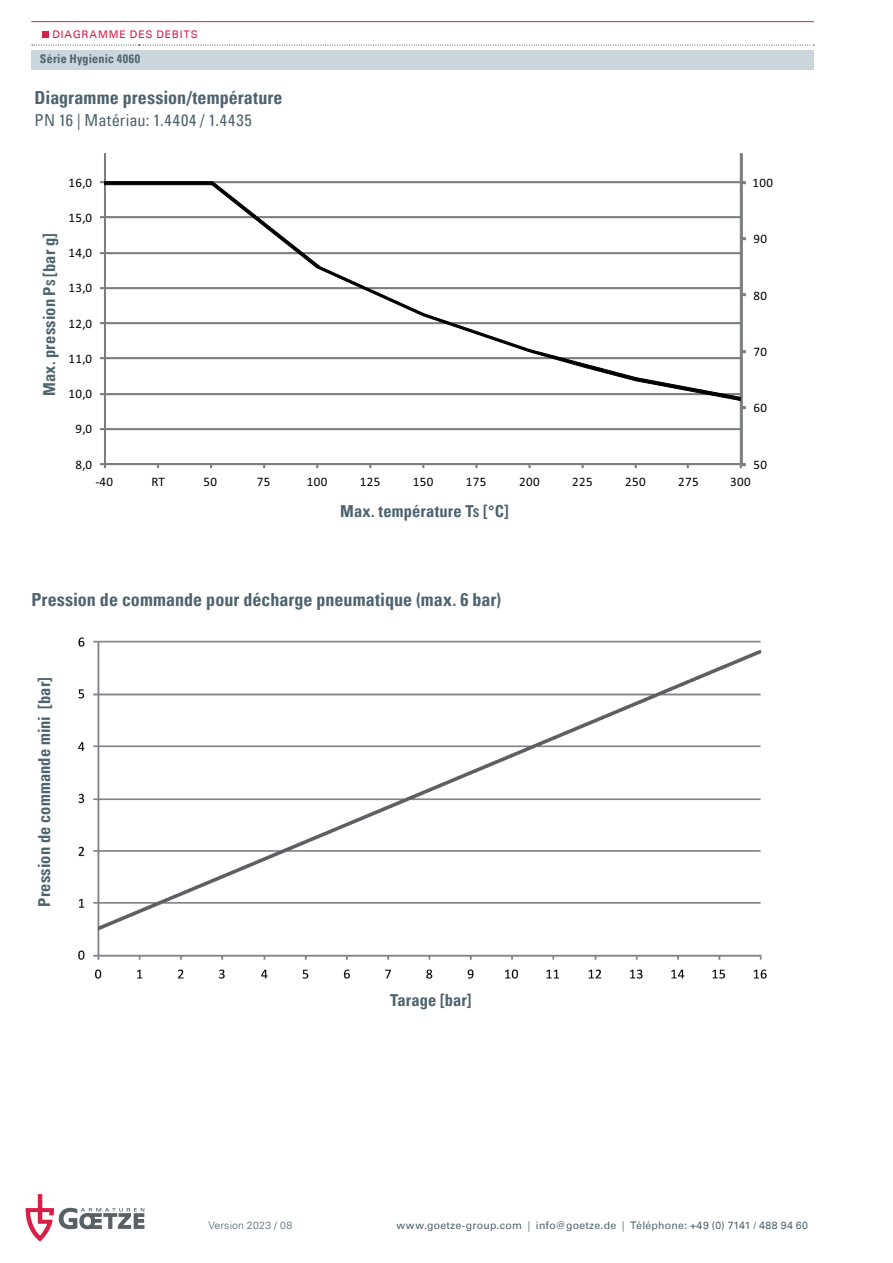
<style>
.page{position:relative;width:893px;height:1263px;background:#fff}
.page>*{position:absolute;margin:0;border:0;box-sizing:border-box;transform-origin:0 0}
.t1{font:700 condensed 18px "Univers";color:#4d636e}
.t2{font:700 condensed 16.5px "Univers";letter-spacing:.005em;color:#4d636e}
.t3{font:condensed 16.5px "Univers";letter-spacing:.015em;color:#4d636e}
.t4{font:13.05px "Calibri";letter-spacing:.03em;color:#000001}
.t5{font:700 condensed 12px "Univers";letter-spacing:.02em;color:#4d636e}
.t6{font:10.5px "Univers";letter-spacing:.025em;color:#4d636e}
.t7{font:10.5px "Univers";letter-spacing:.08em;color:#d91e47}
.t8{font:300 10.5px "Univers";letter-spacing:.02em;color:#4d636e}
.s1{font-size:12px}
.s2{font-weight:300}
</style>
<div class="page">
<svg style="left:26px;top:1194px;width:118px;height:47px"></svg>
<img style="left:77px;top:637px;width:690px;height:342px">
<svg style="left:100px;top:153px;width:646px;height:316px"></svg>
<svg style="left:104px;top:181px;width:637px;height:220px"></svg>
<hr style="left:31px;top:21px;width:783px;height:1px;background:#d91e47">
<div style="left:42px;top:31px;width:6px;height:7px;background:#d91e47"></div>
<div style="left:31px;top:50px;width:783px;height:19px;background:#ccd6dd"></div>
<svg style="left:31px;top:45px;width:783px;height:1px"></svg>
<p class="t7" style="left:52px;top:28px;width:147px">DIAGRAMME DES DEBITS</p>
<p class="t5" style="left:40px;top:51px;width:102px">Série Hygienic 4060</p>
<h1 class="t1" style="left:35px;top:86px;width:250px">Diagramme pression/température</h1>
<p class="t3" style="left:35px;top:110px;width:219px">PN 16 | Matériau: 1.4404 / 1.4435</p>
<p class="t4" style="left:68px;top:173px;width:25px">16,0</p>
<p class="t2" style="left:39px;top:396px;width:165px;rotate:-90deg">Max. pression P<span class="s1">S</span> [bar g]</p>
<p class="t4" style="left:68px;top:208px;width:25px">15,0</p>
<p class="t4" style="left:68px;top:243px;width:25px">14,0</p>
<p class="t4" style="left:68px;top:278px;width:25px">13,0</p>
<p class="t4" style="left:68px;top:314px;width:25px">12,0</p>
<p class="t4" style="left:68px;top:349px;width:25px">11,0</p>
<p class="t4" style="left:68px;top:384px;width:25px">10,0</p>
<p class="t4" style="left:75px;top:419px;width:18px">9,0</p>
<p class="t4" style="left:75px;top:455px;width:18px">8,0</p>
<p class="t4" style="left:752px;top:173px;width:22px">100</p>
<p class="t4" style="left:753px;top:229px;width:15px">90</p>
<p class="t4" style="left:753px;top:286px;width:15px">80</p>
<p class="t4" style="left:753px;top:342px;width:15px">70</p>
<p class="t4" style="left:753px;top:398px;width:15px">60</p>
<p class="t4" style="left:753px;top:455px;width:15px">50</p>
<p class="t4" style="left:95px;top:472px;width:19px">-40</p>
<p class="t4" style="left:152px;top:472px;width:15px">RT</p>
<p class="t4" style="left:204px;top:472px;width:15px">50</p>
<p class="t4" style="left:257px;top:472px;width:15px">75</p>
<p class="t4" style="left:307px;top:472px;width:22px">100</p>
<p class="t4" style="left:360px;top:472px;width:22px">125</p>
<p class="t4" style="left:413px;top:472px;width:22px">150</p>
<p class="t4" style="left:466px;top:472px;width:22px">175</p>
<p class="t4" style="left:519px;top:472px;width:22px">200</p>
<p class="t4" style="left:572px;top:472px;width:22px">225</p>
<p class="t4" style="left:625px;top:472px;width:22px">250</p>
<p class="t4" style="left:678px;top:472px;width:22px">275</p>
<p class="t4" style="left:730px;top:472px;width:22px">300</p>
<p class="t2" style="left:340px;top:501px;width:170px">Max. température T<span class="s1">S</span> [°C]</p>
<h1 class="t1" style="left:31px;top:589px;width:471px">Pression de commande pour décharge pneumatique (max. 6 bar)</h1>
<p class="t2" style="left:34px;top:907px;width:231px;rotate:-90deg">Pression de commande mini [bar]</p>
<p class="t8" style="left:208px;top:1219px;width:85px">Version 2023 / 08</p>
<p class="t2" style="left:390px;top:990px;width:83px">Tarage [bar]</p>
<p class="t6" style="left:397px;top:1219px;width:413px">www.goetze-group.com <span class="s2">|</span> info@goetze.de <span class="s2">|</span> Téléphone: +49 (0) 7141 / 488 94 60</p>
</div>
